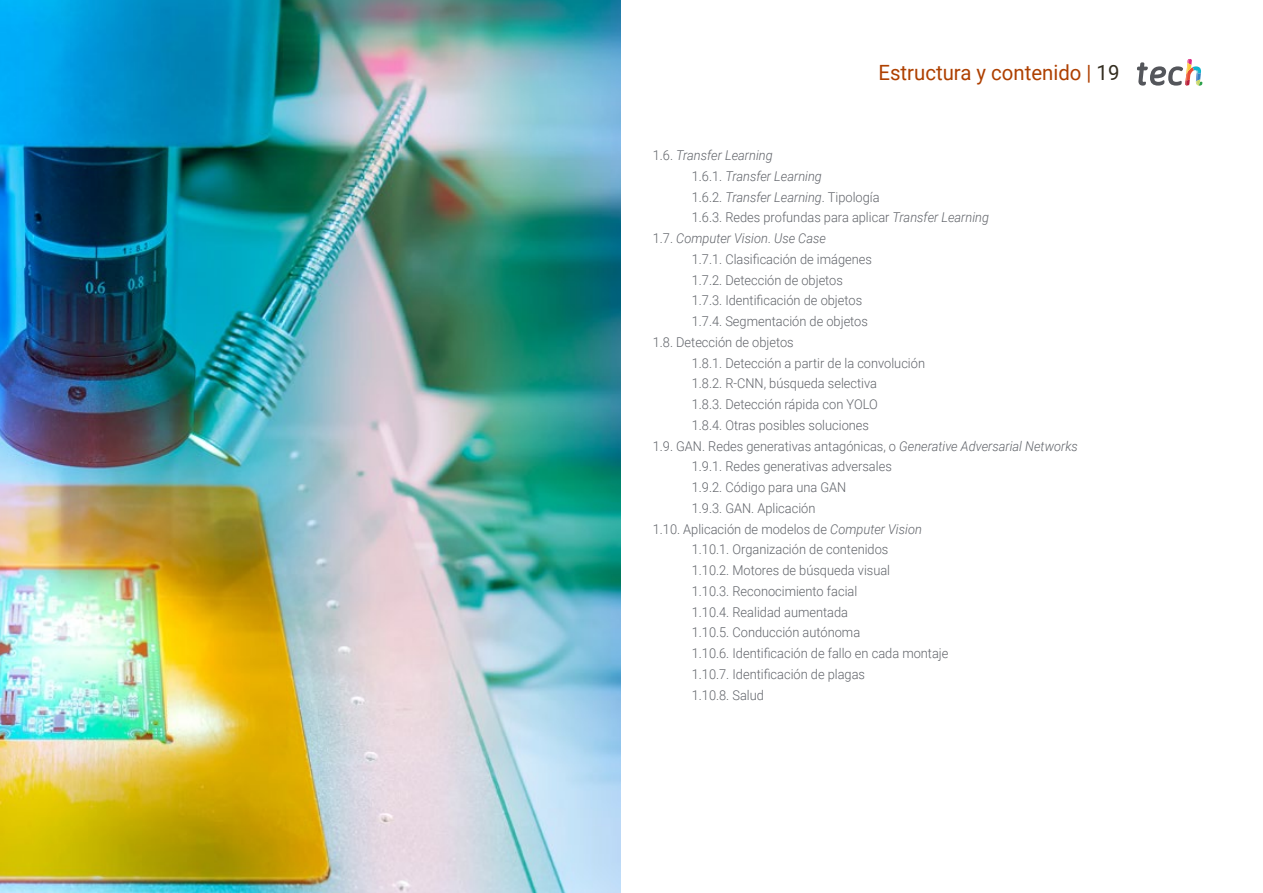
<style>
.page{position:relative;width:1263px;height:893px;background:#fff}
.page>*{position:absolute;margin:0;border:0;box-sizing:border-box;transform-origin:0 0}
.t1{font:21px "Roboto";color:#ae4000}
.t2{font:300 13.5px "Roboto";color:#61646a;scale:.95 1}
.t3{font:italic 300 13.5px "Roboto";color:#61646a;scale:.95 1}
.s1{color:#332d20}
.s2{font-style:normal}
.s3{font-style:italic}
</style>
<div class="page">
<svg style="left:1137px;top:59px;width:65px;height:27px"></svg>
<img style="left:0;top:0;width:621px;height:893px">
<h1 class="t1" style="left:878px;top:57px;width:242px">Estructura y contenido | <span class="s1">19</span></h1>
<p class="t3" style="left:653px;top:146px;width:128px"><span class="s2">1.6.</span> Transfer Learning</p>
<p class="t3" style="left:692px;top:167px;width:139px"><span class="s2">1.6.1.</span> Transfer Learning</p>
<p class="t2" style="left:692px;top:187px;width:199px">1.6.2. <span class="s3">Transfer Learning</span>. Tipología</p>
<p class="t2" style="left:692px;top:208px;width:315px">1.6.3. Redes profundas para aplicar <span class="s3">Transfer Learning</span></p>
<p class="t3" style="left:653px;top:229px;width:184px"><span class="s2">1.7.</span> Computer Vision<span class="s2">.</span> Use Case</p>
<p class="t2" style="left:692px;top:250px;width:191px">1.7.1. Clasificación de imágenes</p>
<p class="t2" style="left:692px;top:270px;width:161px">1.7.2. Detección de objetos</p>
<p class="t2" style="left:692px;top:291px;width:181px">1.7.3. Identificación de objetos</p>
<p class="t2" style="left:692px;top:312px;width:187px">1.7.4. Segmentación de objetos</p>
<p class="t2" style="left:653px;top:333px;width:150px">1.8. Detección de objetos</p>
<p class="t2" style="left:692px;top:353px;width:247px">1.8.1. Detección a partir de la convolución</p>
<p class="t2" style="left:692px;top:374px;width:197px">1.8.2. R-CNN, búsqueda selectiva</p>
<p class="t2" style="left:692px;top:395px;width:197px">1.8.3. Detección rápida con YOLO</p>
<p class="t2" style="left:692px;top:416px;width:188px">1.8.4. Otras posibles soluciones</p>
<p class="t2" style="left:653px;top:436px;width:449px">1.9. GAN. Redes generativas antagónicas, o <span class="s3">Generative Adversarial Networks</span></p>
<p class="t2" style="left:692px;top:457px;width:212px">1.9.1. Redes generativas adversales</p>
<p class="t2" style="left:692px;top:478px;width:164px">1.9.2. Código para una GAN</p>
<p class="t2" style="left:692px;top:499px;width:132px">1.9.3. GAN. Aplicación</p>
<p class="t2" style="left:653px;top:519px;width:285px">1.10. Aplicación de modelos de <span class="s3">Computer Vision</span></p>
<p class="t2" style="left:692px;top:540px;width:208px">1.10.1. Organización de contenidos</p>
<p class="t2" style="left:692px;top:561px;width:210px">1.10.2. Motores de búsqueda visual</p>
<p class="t2" style="left:692px;top:582px;width:176px">1.10.3. Reconocimiento facial</p>
<p class="t2" style="left:692px;top:602px;width:166px">1.10.4. Realidad aumentada</p>
<p class="t2" style="left:692px;top:623px;width:179px">1.10.5. Conducción autónoma</p>
<p class="t2" style="left:692px;top:644px;width:272px">1.10.6. Identificación de fallo en cada montaje</p>
<p class="t2" style="left:692px;top:665px;width:184px">1.10.7. Identificación de plagas</p>
<p class="t2" style="left:692px;top:685px;width:78px">1.10.8. Salud</p>
</div>
